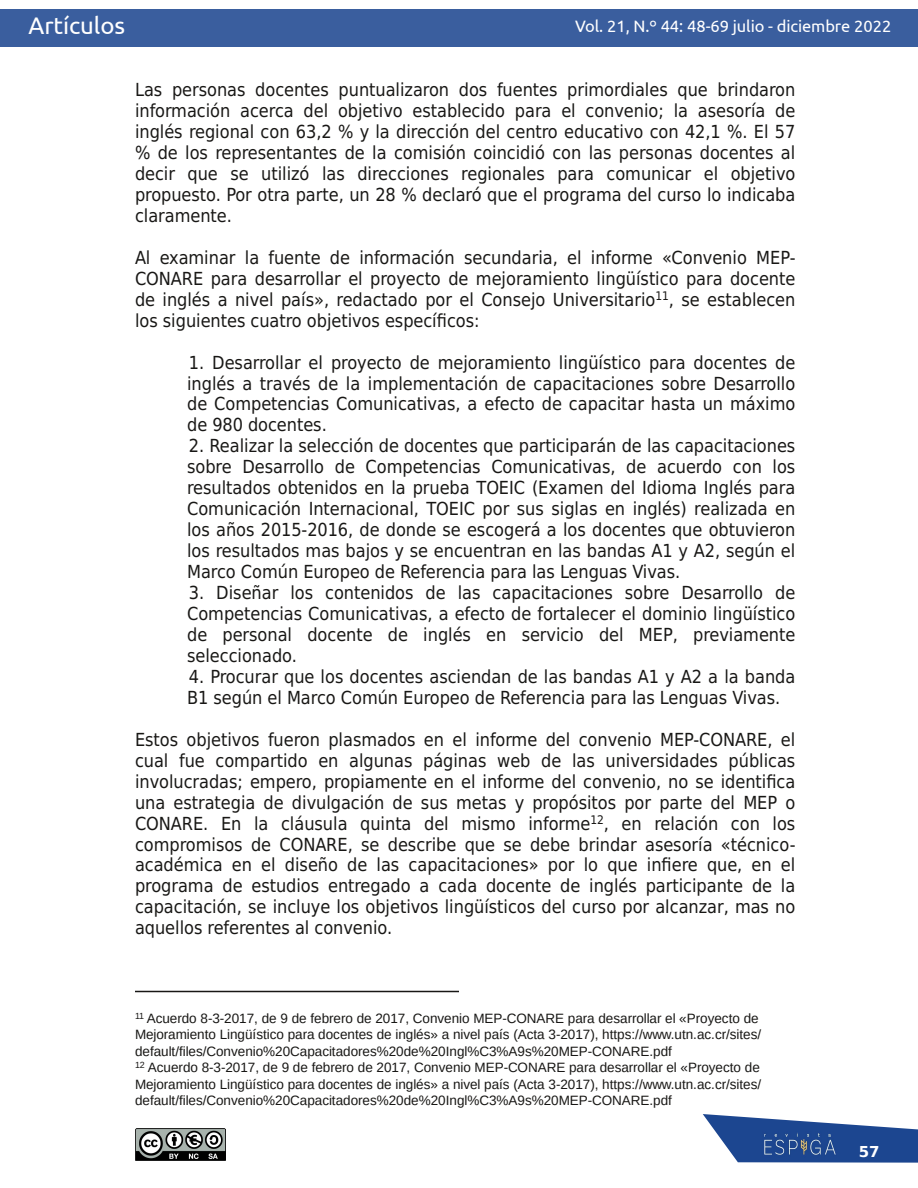
<style>
.page{position:relative;width:918px;height:1188px;background:#fff}
.page>*{position:absolute;margin:0;border:0;box-sizing:border-box;transform-origin:0 0}
.t1{font:24px "Ubuntu";letter-spacing:-.005em;color:#fff}
.t2{font:18px/21px "DejaVu Sans Condensed";color:#181715;text-align:justify}
.t3{font:16.5px "Ubuntu";letter-spacing:-.005em;color:#fff}
.t4{font:700 15px "DejaVu Sans";color:#fff}
.t5{font:13.5px/16.5px "Liberation Sans";color:#181715}
</style>
<div class="page">
<svg style="left:703px;top:1114px;width:215px;height:49px"></svg>
<img style="left:741px;top:1129px;width:118px;height:31px">
<div style="left:0;top:9px;width:918px;height:38px;background:#3a5e9e"></div>
<img style="left:135px;top:1129px;width:90px;height:31px">
<hr style="left:135px;top:991px;width:324px;height:1px;background:#181715">
<h1 class="t1" style="left:28px;top:12px;width:98px">Artículos</h1>
<p class="t3" style="left:575px;top:17px;width:318px">Vol. 21, N.º 44: 48-69 julio - diciembre 2022</p>
<p class="t2" style="left:135px;top:79px;width:662px">Las personas docentes puntualizaron dos fuentes primordiales que brindaron información acerca del objetivo establecido para el convenio; la asesoría de inglés regional con 63,2 % y la dirección del centro educativo con 42,1 %. El 57 % de los representantes de la comisión coincidió con las personas docentes al decir que se utilizó las direcciones regionales para comunicar el objetivo propuesto. Por otra parte, un 28 % declaró que el programa del curso lo indicaba claramente.</p>
<p class="t2" style="left:135px;top:247px;width:662px">Al examinar la fuente de información secundaria, el informe «Convenio MEP-CONARE para desarrollar el proyecto de mejoramiento lingüístico para docente de inglés a nivel país», redactado por el Consejo Universitario<sup>11</sup>, se establecen los siguientes cuatro objetivos específicos:</p>
<p class="t2" style="left:187px;top:352px;width:610px">1. Desarrollar el proyecto de mejoramiento lingüístico para docentes de inglés a través de la implementación de capacitaciones sobre Desarrollo de Competencias Comunicativas, a efecto de capacitar hasta un máximo de 980 docentes.</p>
<p class="t2" style="left:187px;top:436px;width:610px">2. Realizar la selección de docentes que participarán de las capacitaciones sobre Desarrollo de Competencias Comunicativas, de acuerdo con los resultados obtenidos en la prueba TOEIC (Examen del Idioma Inglés para Comunicación Internacional, TOEIC por sus siglas en inglés) realizada en los años 2015-2016, de donde se escogerá a los docentes que obtuvieron los resultados mas bajos y se encuentran en las bandas A1 y A2, según el Marco Común Europeo de Referencia para las Lenguas Vivas.</p>
<p class="t2" style="left:187px;top:582px;width:610px">3. Diseñar los contenidos de las capacitaciones sobre Desarrollo de Competencias Comunicativas, a efecto de fortalecer el dominio lingüístico de personal docente de inglés en servicio del MEP, previamente seleccionado.</p>
<p class="t2" style="left:187px;top:666px;width:610px">4. Procurar que los docentes asciendan de las bandas A1 y A2 a la banda<br>B1 según el Marco Común Europeo de Referencia para las Lenguas Vivas.</p>
<p class="t2" style="left:135px;top:729px;width:662px">Estos objetivos fueron plasmados en el informe del convenio MEP-CONARE, el cual fue compartido en algunas páginas web de las universidades públicas involucradas; empero, propiamente en el informe del convenio, no se identifica una estrategia de divulgación de sus metas y propósitos por parte del MEP o CONARE. En la cláusula quinta del mismo informe<sup>12</sup>, en relación con los compromisos de CONARE, se describe que se debe brindar asesoría «técnico&shy;académica en el diseño de las capacitaciones» por lo que infiere que, en el programa de estudios entregado a cada docente de inglés participante de la capacitación, se incluye los objetivos lingüísticos del curso por alcanzar, mas no aquellos referentes al convenio.</p>
<p class="t5" style="left:135px;top:1010px;width:628px"><sup>11</sup> Acuerdo 8-3-2017, de 9 de febrero de 2017, Convenio MEP-CONARE para desarrollar el «Proyecto de Mejoramiento Lingüístico para docentes de inglés» a nivel país (Acta 3-2017), https://www.utn.ac.cr/sites/ default/files/Convenio%20Capacitadores%20de%20Ingl%C3%A9s%20MEP-CONARE.pdf<br><sup>12</sup> Acuerdo 8-3-2017, de 9 de febrero de 2017, Convenio MEP-CONARE para desarrollar el «Proyecto de Mejoramiento Lingüístico para docentes de inglés» a nivel país (Acta 3-2017), https://www.utn.ac.cr/sites/ default/files/Convenio%20Capacitadores%20de%20Ingl%C3%A9s%20MEP-CONARE.pdf</p>
<p class="t4" style="left:859px;top:1143px;width:22px">57</p>
</div>
